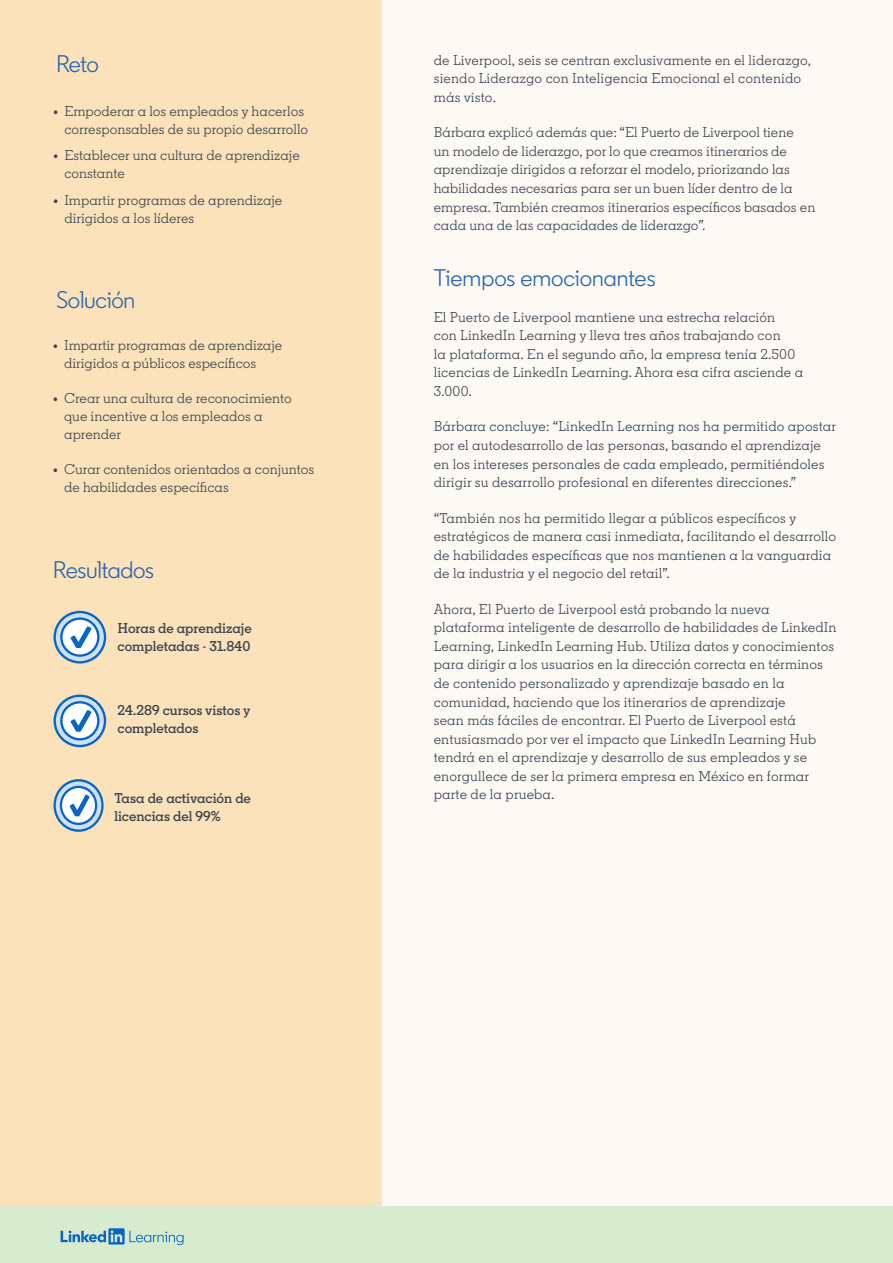
<style>
.page{position:relative;width:893px;height:1263px;background:#fdfaf5}
.page>*{position:absolute;margin:0;border:0;box-sizing:border-box;transform-origin:0 0}
.t1{font:24px "Community";letter-spacing:-.01em;color:#2664ae}
.t2{font:14.25px/18.6px "Community Slab";letter-spacing:.01em;color:#39444f}
.t3{font:600 14.25px/18px "Community Slab";color:#39444f}
.s1{font-family:"Source Sans Pro";font-weight:600}
</style>
<div class="page">
<div style="left:0;top:0;width:382px;height:1205px;background:#fce2ba"></div>
<svg style="left:54px;top:611px;width:52px;height:52px"></svg>
<svg style="left:54px;top:694px;width:52px;height:53px"></svg>
<svg style="left:54px;top:779px;width:50px;height:53px"></svg>
<div style="left:0;top:1206px;width:893px;height:57px;background:#d7ebce"></div>
<svg style="left:61px;top:1228px;width:123px;height:17px"></svg>
<h1 class="t1" style="left:56px;top:49px;width:44px">Reto</h1>
<p class="t2" style="left:53px;top:102px;width:256px;line-height:18px;text-align:right"><span class="s1">•</span> Empoderar a los empleados y hacerlos corresponsables de su propio desarrollo</p>
<p class="t2" style="left:64px;top:146px;width:237px;line-height:18px;text-indent:-11px"><span class="s1">•</span> Establecer una cultura de aprendizaje constante</p>
<p class="t2" style="left:64px;top:191px;width:219px;line-height:18px;text-indent:-11px"><span class="s1">•</span> Impartir programas de aprendizaje dirigidos a los líderes</p>
<h1 class="t1" style="left:56px;top:285px;width:80px">Solución</h1>
<p class="t2" style="left:64px;top:337px;width:219px;line-height:18px;text-indent:-11px"><span class="s1">•</span> Impartir programas de aprendizaje dirigidos a públicos específicos</p>
<p class="t2" style="left:64px;top:390px;width:229px;line-height:18px;text-indent:-11px"><span class="s1">•</span> Crear una cultura de reconocimiento que incentive a los empleados a aprender</p>
<p class="t2" style="left:64px;top:461px;width:252px;line-height:18px;text-indent:-11px"><span class="s1">•</span> Curar contenidos orientados a conjuntos de habilidades específicas</p>
<h1 class="t1" style="left:53px;top:554px;width:102px">Resultados</h1>
<p class="t3" style="left:118px;top:619px;width:136px">Horas de aprendizaje completadas - 31.840</p>
<p class="t3" style="left:118px;top:701px;width:134px">24.289 cursos vistos y completados</p>
<p class="t3" style="left:114px;top:789px;width:138px">Tasa de activación de licencias del 99%</p>
<p class="t2" style="left:434px;top:50px;width:379px">de Liverpool, seis se centran exclusivamente en el liderazgo, siendo Liderazgo con Inteligencia Emocional el contenido más visto.</p>
<p class="t2" style="left:434px;top:123px;width:383px">Bárbara explicó además que: “El Puerto de Liverpool tiene<br>un modelo de liderazgo, por lo que creamos itinerarios de aprendizaje dirigidos a reforzar el modelo, priorizando las habilidades necesarias para ser un buen líder dentro de la empresa. También creamos itinerarios específicos basados en cada una de las capacidades de liderazgo”.</p>
<h1 class="t1" style="left:434px;top:263px;width:223px">Tiempos emocionantes</h1>
<p class="t2" style="left:434px;top:307px;width:371px">El Puerto de Liverpool mantiene una estrecha relación<br>con LinkedIn Learning y lleva tres años trabajando con<br>la plataforma. En el segundo año, la empresa tenía 2.500 licencias de LinkedIn Learning. Ahora esa cifra asciende a 3.000.</p>
<p class="t2" style="left:434px;top:417px;width:404px">Bárbara concluye: “LinkedIn Learning nos ha permitido apostar por el autodesarrollo de las personas, basando el aprendizaje en los intereses personales de cada empleado, permitiéndoles dirigir su desarrollo profesional en diferentes direcciones.”</p>
<p class="t2" style="left:434px;top:508px;width:404px">“También nos ha permitido llegar a públicos específicos y estratégicos de manera casi inmediata, facilitando el desarrollo de habilidades específicas que nos mantienen a la vanguardia de la industria y el negocio del retail”.</p>
<p class="t2" style="left:434px;top:600px;width:404px">Ahora, El Puerto de Liverpool está probando la nueva plataforma inteligente de desarrollo de habilidades de LinkedIn Learning, LinkedIn Learning Hub. Utiliza datos y conocimientos para dirigir a los usuarios en la dirección correcta en términos de contenido personalizado y aprendizaje basado en la comunidad, haciendo que los itinerarios de aprendizaje<br>sean más fáciles de encontrar. El Puerto de Liverpool está entusiasmado por ver el impacto que LinkedIn Learning Hub tendrá en el aprendizaje y desarrollo de sus empleados y se enorgullece de ser la primera empresa en México en formar parte de la prueba.</p>
</div>
